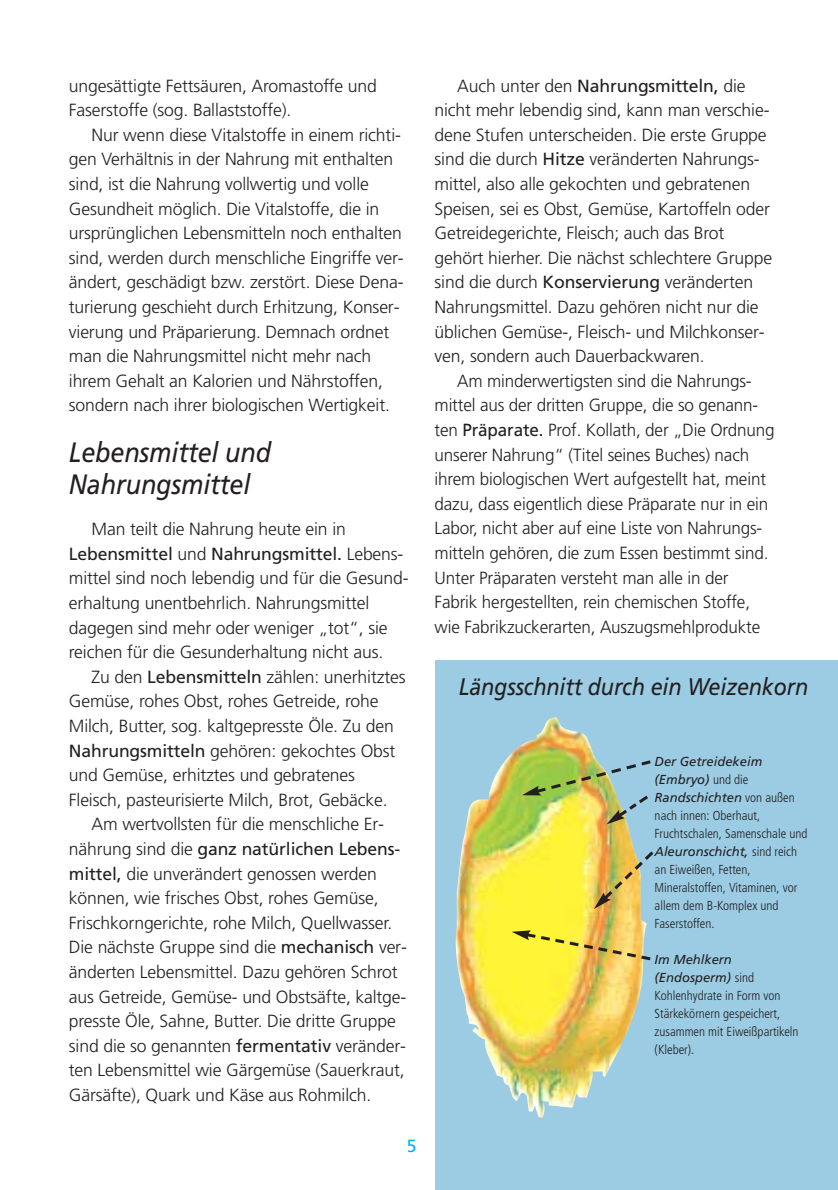
<style>
.page{position:relative;width:838px;height:1190px;background:#fff}
.page>*{position:absolute;margin:0;border:0;box-sizing:border-box;transform-origin:0 0}
.t1{font:italic 28px/31.2px "Frutiger";letter-spacing:-.005em;color:#231f20;scale:.9 1}
.t2{font:italic 24px "Frutiger";letter-spacing:-.005em;color:#231f20;scale:.9 1}
.t3{font:300 17.6px/24.6px "Frutiger";letter-spacing:-.01em;color:#231f20}
.t4{font:17.6px "Frutiger";color:#00aeef}
.t5{font:300 condensed 13px/18px "Frutiger";color:#231f20}
.s1{font-weight:400}
.s2{font-weight:400;font-style:italic;font-stretch:normal}
</style>
<div class="page">
<div style="left:436px;top:661px;width:402px;height:529px;background:#9bcce3"></div>
<img style="left:455px;top:717px;width:192px;height:400px">
<img style="left:522px;top:758px;width:129px;height:66px">
<svg style="left:594px;top:848px;width:60px;height:61px"></svg>
<svg style="left:512px;top:930px;width:139px;height:32px;background:#e3ce4f"></svg>
<p class="t3" style="left:69px;top:75px;width:310px">ungesättigte Fettsäuren, Aromastoffe und<br>Faserstoffe (sog. Ballaststoffe).</p>
<p class="t3" style="left:69px;top:124px;width:336px;text-indent:23px">Nur wenn diese Vitalstoffe in einem richti&shy;gen Verhältnis in der Nahrung mit enthalten sind, ist die Nahrung vollwertig und volle Gesundheit möglich. Die Vitalstoffe, die in ursprünglichen Lebensmitteln noch enthalten sind, werden durch menschliche Eingriffe ver&shy;ändert, geschädigt bzw. zerstört. Diese Dena&shy;turierung geschieht durch Erhitzung, Konser&shy;vierung und Präparierung. Demnach ordnet man die Nahrungsmittel nicht mehr nach ihrem Gehalt an Kalorien und Nährstoffen, sondern nach ihrer biologischen Wertigkeit.</p>
<h1 class="t1" style="left:69px;top:439px;width:226px">Lebensmittel und<br>Nahrungsmittel</h1>
<p class="t3" style="left:69px;top:518px;width:341px;text-indent:23px">Man teilt die Nahrung heute ein in <span class="s1">Lebensmittel</span> und <span class="s1">Nahrungsmittel.</span> Lebens&shy;mittel sind noch lebendig und für die Gesund&shy;erhaltung unentbehrlich. Nahrungsmittel dagegen sind mehr oder weniger „tot“, sie reichen für die Gesunderhaltung nicht aus.</p>
<p class="t3" style="left:69px;top:666px;width:338px;text-indent:23px">Zu den <span class="s1">Lebensmitteln</span> zählen: unerhitztes Gemüse, rohes Obst, rohes Getreide, rohe Milch, Butter, sog. kaltgepresste Öle. Zu den <span class="s1">Nahrungsmitteln</span> gehören: gekochtes Obst und Gemüse, erhitztes und gebratenes Fleisch, pasteurisierte Milch, Brot, Gebäcke.</p>
<p class="t3" style="left:69px;top:813px;width:339px;text-indent:23px">Am wertvollsten für die menschliche Er&shy;nährung sind die <span class="s1">ganz natürlichen Lebens&shy;mittel,</span> die unverändert genossen werden können, wie frisches Obst, rohes Gemüse, Frischkorngerichte, rohe Milch, Quellwasser.<br>Die nächste Gruppe sind die <span class="s1">mechanisch</span> ver&shy;änderten Lebensmittel. Dazu gehören Schrot aus Getreide, Gemüse- und Obstsäfte, kaltge&shy;presste Öle, Sahne, Butter. Die dritte Gruppe sind die so genannten <span class="s1">fermentativ</span> veränder&shy;ten Lebensmittel wie Gärgemüse (Sauerkraut, Gärsäfte), Quark und Käse aus Rohmilch.</p>
<p class="t4" style="left:407px;top:1138px;width:11px">5</p>
<p class="t3" style="left:435px;top:75px;width:339px;text-indent:23px">Auch unter den <span class="s1">Nahrungsmitteln,</span> die nicht mehr lebendig sind, kann man verschie&shy;dene Stufen unterscheiden. Die erste Gruppe sind die durch <span class="s1">Hitze</span> veränderten Nahrungs&shy;mittel, also alle gekochten und gebratenen Speisen, sei es Obst, Gemüse, Kartoffeln oder Getreidegerichte, Fleisch; auch das Brot gehört hierher. Die nächst schlechtere Gruppe sind die durch <span class="s1">Konservierung</span> veränderten Nahrungsmittel. Dazu gehören nicht nur die üblichen Gemüse-, Fleisch- und Milchkonser&shy;ven, sondern auch Dauerbackwaren.</p>
<p class="t3" style="left:435px;top:370px;width:342px;text-indent:23px">Am minderwertigsten sind die Nahrungs&shy;mittel aus der dritten Gruppe, die so genann&shy;ten <span class="s1">Präparate.</span> Prof. Kollath, der „Die Ordnung unserer Nahrung“ (Titel seines Buches) nach ihrem biologischen Wert aufgestellt hat, meint dazu, dass eigentlich diese Präparate nur in ein Labor, nicht aber auf eine Liste von Nahrungs&shy;mitteln gehören, die zum Essen bestimmt sind.<br>Unter Präparaten versteht man alle in der Fabrik hergestellten, rein chemischen Stoffe, wie Fabrikzuckerarten, Auszugsmehlprodukte</p>
<h2 class="t2" style="left:459px;top:677px;width:390px">Längsschnitt durch ein Weizenkorn</h2>
<p class="t5" style="left:655px;top:754px;width:154px"><span class="s2">Der Getreidekeim (Embryo)</span> und die<br><span class="s2">Randschichten</span> von außen nach innen: Oberhaut,<br>Fruchtschalen, Samenschale und<br><span class="s2">Aleuronschicht,</span> sind reich an Eiweißen, Fetten,<br>Mineralstoffen, Vitaminen, vor allem dem B-Komplex und<br>Faserstoffen.</p>
<p class="t5" style="left:655px;top:952px;width:145px"><span class="s2">Im Mehlkern (Endosperm)</span> sind<br>Kohlenhydrate in Form von<br>Stärkekörnern gespeichert, zusammen mit Eiweißpartikeln (Kleber).</p>
</div>
